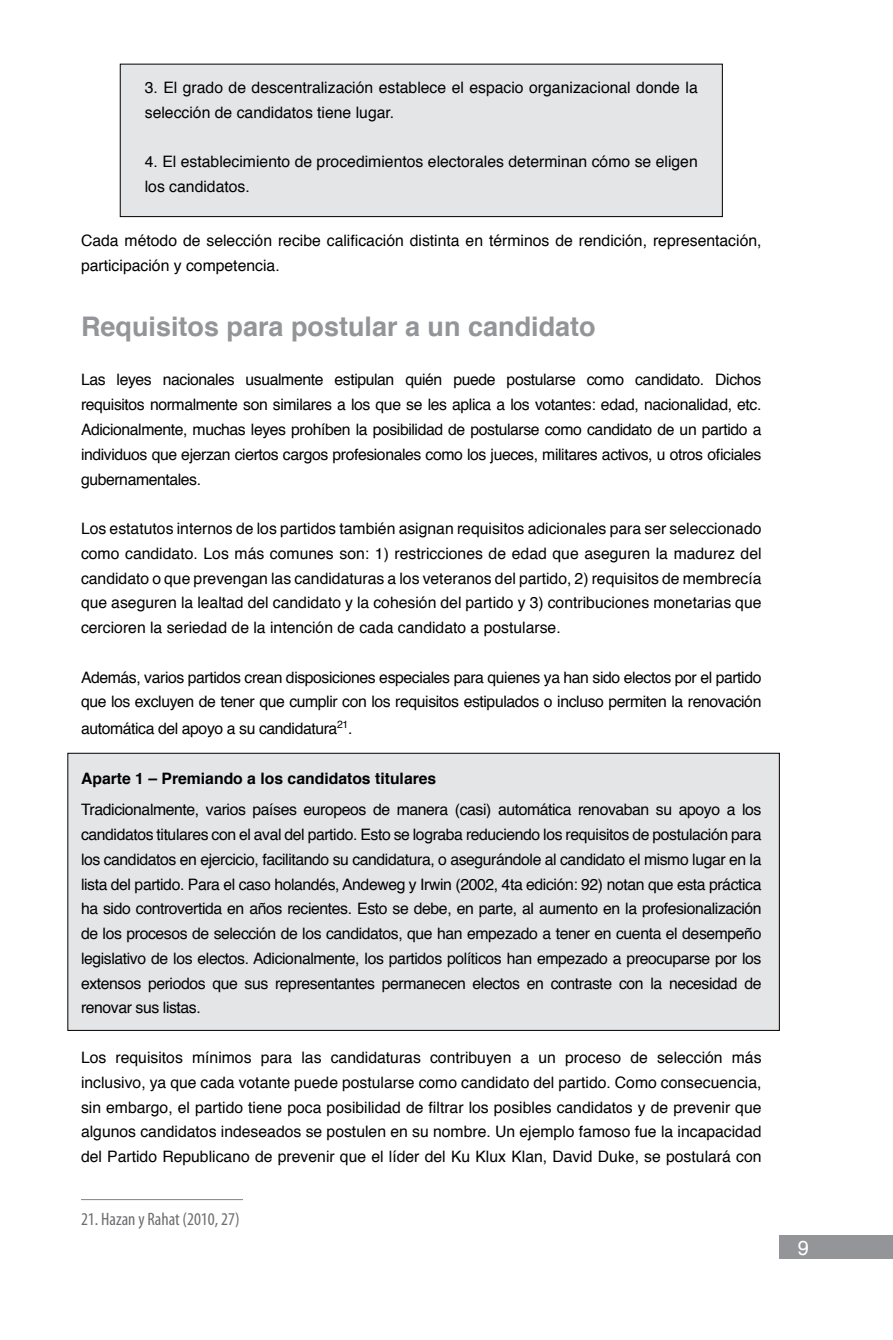
<style>
.page{position:relative;width:893px;height:1340px;background:#fff}
.page>*{position:absolute;margin:0;border:0;box-sizing:border-box;transform-origin:0 0}
.t1{font:700 27px "Helvetica";color:#939598}
.t2{font:20.25px "Helvetica";color:#fff}
.t3{font:condensed 18px "Myriad Pro";color:#6d6e71}
.t4{font:15.75px/24.8px "Helvetica";color:#000;text-align:justify}
.t5{font:15.75px/24.8px "Helvetica";letter-spacing:-.025em;color:#000}
.t6{font:700 15.75px "Helvetica";color:#000}
</style>
<div class="page">
<div style="left:780px;top:1235px;width:113px;height:23px;background:#939598"></div>
<div style="left:68px;top:753px;width:711px;height:277px;background:#e4e5e6"></div>
<div style="left:120px;top:64px;width:602px;height:153px;background:#e4e5e6"></div>
<div style="left:120px;top:64px;width:603px;height:153px;border:1px solid #000"></div>
<hr style="left:81px;top:1199px;width:162px;height:1px;background:#808285">
<p class="t4" style="left:145px;top:75px;width:554px">3. El grado de descentralización establece el espacio organizacional donde la selección de candidatos tiene lugar.</p>
<p class="t4" style="left:145px;top:150px;width:554px">4. El establecimiento de procedimientos electorales determinan cómo se eligen los candidatos.</p>
<p class="t4" style="left:81px;top:228px;width:682px">Cada método de selección recibe calificación distinta en términos de rendición, representación, participación y competencia.</p>
<h1 class="t1" style="left:81px;top:305px;width:516px">Requisitos para postular a un candidato</h1>
<p class="t4" style="left:81px;top:368px;width:682px">Las leyes nacionales usualmente estipulan quién puede postularse como candidato. Dichos requisitos normalmente son similares a los que se les aplica a los votantes: edad, nacionalidad, etc.<br>Adicionalmente, muchas leyes prohíben la posibilidad de postularse como candidato de un partido a individuos que ejerzan ciertos cargos profesionales como los jueces, militares activos, u otros oficiales gubernamentales.</p>
<p class="t4" style="left:81px;top:516px;width:682px">Los estatutos internos de los partidos también asignan requisitos adicionales para ser seleccionado como candidato. Los más comunes son: 1) restricciones de edad que aseguren la madurez del candidato o que prevengan las candidaturas a los veteranos del partido, 2) requisitos de membrecía que aseguren la lealtad del candidato y la cohesión del partido y 3) contribuciones monetarias que cercioren la seriedad de la intención de cada candidato a postularse.</p>
<p class="t5" style="left:81px;top:665px;width:682px">Además, varios partidos crean disposiciones especiales para quienes ya han sido electos por el partido que los excluyen de tener que cumplir con los requisitos estipulados o incluso permiten la renovación</p>
<p class="t5" style="left:81px;top:717px;width:273px">automática del apoyo a su candidatura<sup>21</sup>.</p>
<p class="t6" style="left:81px;top:765px;width:357px">Aparte 1 – Premiando a los candidatos titulares</p>
<p class="t4" style="left:81px;top:798px;width:682px">Tradicionalmente, varios países europeos de manera (casi) automática renovaban su apoyo a los candidatos titulares con el aval del partido. Esto se lograba reduciendo los requisitos de postulación para los candidatos en ejercicio, facilitando su candidatura, o asegurándole al candidato el mismo lugar en la lista del partido. Para el caso holandés, Andeweg y Irwin (2002, 4ta edición: 92) notan que esta práctica ha sido controvertida en años recientes. Esto se debe, en parte, al aumento en la profesionalización de los procesos de selección de los candidatos, que han empezado a tener en cuenta el desempeño legislativo de los electos. Adicionalmente, los partidos políticos han empezado a preocuparse por los extensos periodos que sus representantes permanecen electos en contraste con la necesidad de renovar sus listas.</p>
<p class="t4" style="left:81px;top:1045px;width:682px">Los requisitos mínimos para las candidaturas contribuyen a un proceso de selección más inclusivo, ya que cada votante puede postularse como candidato del partido. Como consecuencia, sin embargo, el partido tiene poca posibilidad de filtrar los posibles candidatos y de prevenir que algunos candidatos indeseados se postulen en su nombre. Un ejemplo famoso fue la incapacidad del Partido Republicano de prevenir que el líder del Ku Klux Klan, David Duke, se postulará con</p>
<p class="t3" style="left:81px;top:1208px;width:160px">21. Hazan y Rahat (2010, 27)</p>
<p class="t2" style="left:798px;top:1231px;width:13px">9</p>
</div>
